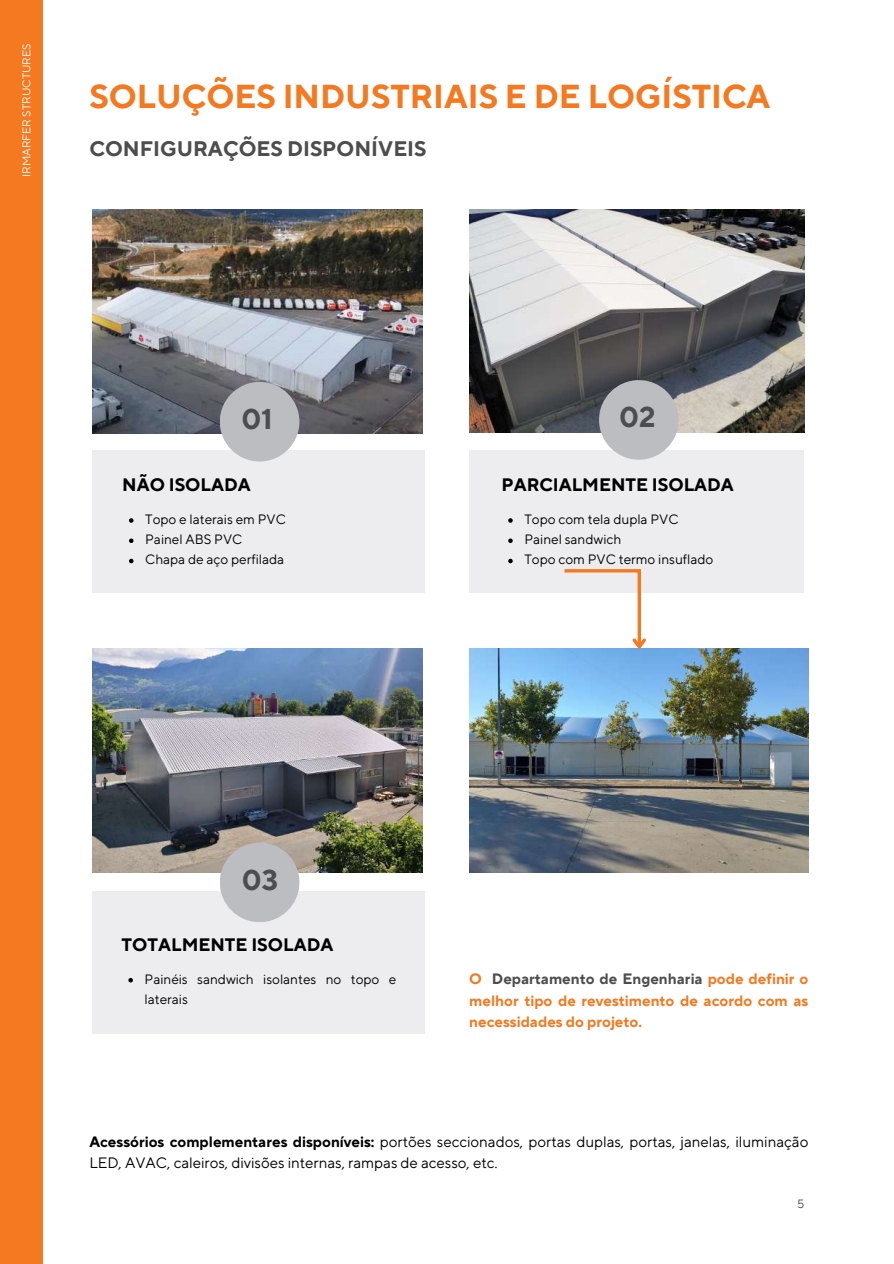
<style>
.page{position:relative;width:894px;height:1264px;background:#fff}
.page>*{position:absolute;margin:0;border:0;box-sizing:border-box;transform-origin:0 0}
.t1{font:700 33px "TT Norms Pro";color:#f47920}
.t2{font:700 28.5px "TT Norms Pro";color:#4d4d4f}
.t3{font:700 21px "TT Norms Pro";color:#4d4d4f}
.t4{font:700 18px "TT Norms Pro";color:#000}
.t5{font:15px/21.3px "TT Norms Pro";color:#000}
.t6{font:700 15px/21.3px "TT Norms Pro";color:#f47920;text-align:justify}
.t7{font:13.5px/20.2px "TT Norms Pro";color:#000}
.t8{font:12px "TT Norms Pro";color:#4d4d4f}
.t9{font:11.25px "TT Norms Pro";color:#fff}
.s1{color:#4d4d4f}
.s2{font-weight:700}
</style>
<div class="page">
<div style="left:93px;top:450px;width:332px;height:143px;background:#ededef"></div>
<img style="left:92px;top:209px;width:330px;height:224px">
<img style="left:469px;top:209px;width:334px;height:224px">
<img style="left:92px;top:648px;width:330px;height:224px">
<div style="left:220px;top:382px;width:79px;height:79px;background:#bcbdc1;border-radius:50%"></div>
<img style="left:469px;top:648px;width:339px;height:224px">
<svg style="left:129px;top:518px;width:4px;height:4px"></svg>
<svg style="left:129px;top:538px;width:4px;height:5px"></svg>
<svg style="left:129px;top:558px;width:4px;height:5px"></svg>
<div style="left:469px;top:450px;width:334px;height:143px;background:#ededef"></div>
<svg style="left:508px;top:518px;width:4px;height:4px"></svg>
<svg style="left:508px;top:538px;width:4px;height:5px"></svg>
<svg style="left:508px;top:558px;width:4px;height:5px"></svg>
<svg style="left:561px;top:569px;width:88px;height:83px"></svg>
<div style="left:599px;top:380px;width:79px;height:79px;background:#bcbdc1;border-radius:50%"></div>
<div style="left:92px;top:891px;width:332px;height:143px;background:#ededef"></div>
<svg style="left:128px;top:978px;width:5px;height:4px"></svg>
<div style="left:220px;top:842px;width:79px;height:80px;background:#bcbdc1;border-radius:50%"></div>
<div style="left:0;top:0;width:42px;height:1263px;background:#f47920"></div>
<p class="t9" style="left:20px;top:177px;width:135px;rotate:-90deg">IRMARFER STRUCTURES</p>
<h1 class="t1" style="left:89px;top:77px;width:682px">SOLUÇÕES INDUSTRIAIS E DE LOGÍSTICA</h1>
<h3 class="t3" style="left:89px;top:136px;width:338px">CONFIGURAÇÕES DISPONÍVEIS</h3>
<h2 class="t2" style="left:241px;top:402px;width:33px">01</h2>
<h2 class="t2" style="left:619px;top:400px;width:38px">02</h2>
<p class="t4" style="left:122px;top:474px;width:130px">NÃO ISOLADA</p>
<p class="t4" style="left:501px;top:474px;width:234px">PARCIALMENTE ISOLADA</p>
<p class="t7" style="left:145px;top:509px;width:142px">Topo e laterais em PVC<br>Painel ABS PVC<br>Chapa de aço perfilada</p>
<p class="t7" style="left:524px;top:509px;width:190px">Topo com tela dupla PVC<br>Painel sandwich<br>Topo com PVC termo insuflado</p>
<h2 class="t2" style="left:242px;top:862px;width:38px">03</h2>
<p class="t4" style="left:122px;top:933px;width:213px">TOTALMENTE ISOLADA</p>
<p class="t7" style="left:144px;top:969px;width:253px">Painéis sandwich isolantes no topo e laterais</p>
<p class="t6" style="left:469px;top:969px;width:340px">O <span class="s1">Departamento de Engenharia</span> pode definir o melhor tipo de revestimento de acordo com as necessidades do projeto.</p>
<p class="t5" style="left:89px;top:1131px;width:720px"><span class="s2">Acessórios complementares disponíveis:</span> portões seccionados, portas duplas, portas, janelas, iluminação<br>LED, AVAC, caleiros, divisões internas, rampas de acesso, etc.</p>
<p class="t8" style="left:796px;top:1196px;width:9px">5</p>
</div>
